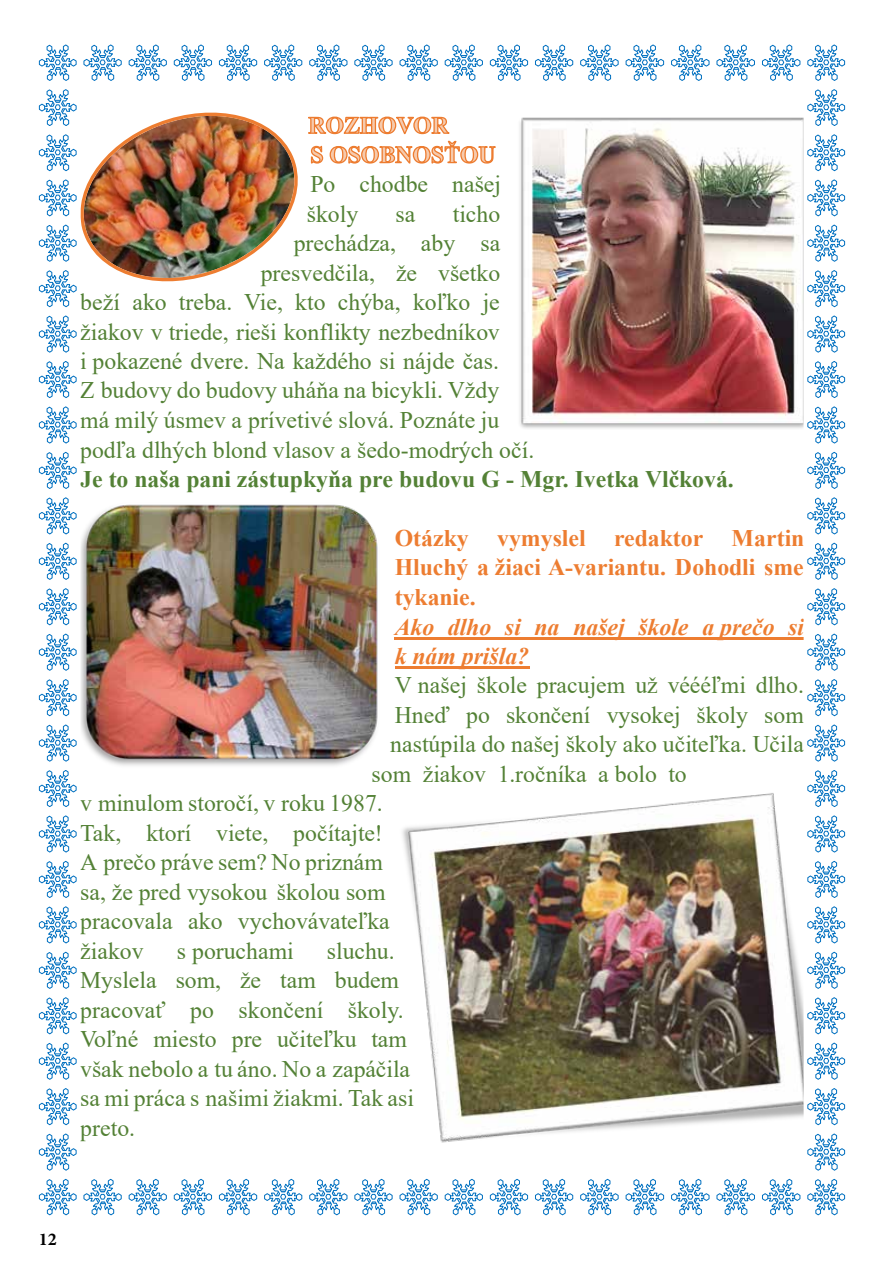
<style>
.page{position:relative;width:893px;height:1263px;background:#fff}
.page>*{position:absolute;margin:0;border:0;box-sizing:border-box;transform-origin:0 0}
.t1{font:23.7px/29.4px "Times New Roman";color:#538135}
.t2{font:700 23.7px/29.4px "Times New Roman";color:#ed7d31;text-align:justify}
.t3{font:700 23.7px "Times New Roman";color:#538135}
.t4{font:italic 700 23.7px/29.5px "Times New Roman";color:#ed7d31}
.t5{font:700 18px "Minion Pro";color:#000}
</style>
<div class="page">
<svg style="left:308px;top:116px;width:188px;height:48px"></svg>
<hr style="left:395px;top:637px;width:409px;height:3px;background:#ed7d31">
<hr style="left:395px;top:667px;width:134px;height:2px;background:#ed7d31">
<img style="left:81px;top:504px;width:297px;height:262px">
<img style="left:519px;top:117px;width:285px;height:312px">
<img style="left:402px;top:793px;width:402px;height:350px">
<svg style="left:39px;top:1179px;width:37px;height:36px"></svg>
<svg style="left:39px;top:45px;width:37px;height:36px"></svg>
<svg style="left:84px;top:1179px;width:37px;height:36px"></svg>
<svg style="left:129px;top:1179px;width:38px;height:36px"></svg>
<svg style="left:174px;top:1179px;width:38px;height:36px"></svg>
<svg style="left:219px;top:1179px;width:38px;height:36px"></svg>
<svg style="left:264px;top:1179px;width:38px;height:36px"></svg>
<svg style="left:309px;top:1179px;width:38px;height:36px"></svg>
<svg style="left:355px;top:1179px;width:37px;height:36px"></svg>
<svg style="left:400px;top:1179px;width:37px;height:36px"></svg>
<svg style="left:445px;top:1179px;width:38px;height:36px"></svg>
<svg style="left:490px;top:1179px;width:38px;height:36px"></svg>
<svg style="left:535px;top:1179px;width:38px;height:36px"></svg>
<svg style="left:580px;top:1179px;width:38px;height:36px"></svg>
<svg style="left:626px;top:1179px;width:38px;height:36px"></svg>
<svg style="left:671px;top:1179px;width:38px;height:36px"></svg>
<svg style="left:717px;top:1179px;width:38px;height:36px"></svg>
<svg style="left:762px;top:1179px;width:38px;height:36px"></svg>
<svg style="left:84px;top:45px;width:37px;height:36px"></svg>
<svg style="left:129px;top:45px;width:38px;height:36px"></svg>
<svg style="left:174px;top:45px;width:38px;height:36px"></svg>
<svg style="left:219px;top:45px;width:38px;height:36px"></svg>
<svg style="left:264px;top:45px;width:38px;height:36px"></svg>
<svg style="left:309px;top:45px;width:38px;height:36px"></svg>
<svg style="left:355px;top:45px;width:37px;height:36px"></svg>
<svg style="left:400px;top:45px;width:37px;height:36px"></svg>
<svg style="left:445px;top:45px;width:38px;height:36px"></svg>
<svg style="left:490px;top:45px;width:38px;height:36px"></svg>
<svg style="left:535px;top:45px;width:38px;height:36px"></svg>
<svg style="left:580px;top:45px;width:38px;height:36px"></svg>
<svg style="left:626px;top:45px;width:38px;height:36px"></svg>
<svg style="left:671px;top:45px;width:38px;height:36px"></svg>
<svg style="left:717px;top:45px;width:38px;height:36px"></svg>
<svg style="left:762px;top:45px;width:38px;height:36px"></svg>
<svg style="left:808px;top:1179px;width:37px;height:36px"></svg>
<svg style="left:808px;top:45px;width:37px;height:36px"></svg>
<svg style="left:808px;top:89px;width:37px;height:37px"></svg>
<svg style="left:808px;top:134px;width:37px;height:37px"></svg>
<svg style="left:808px;top:180px;width:37px;height:36px"></svg>
<svg style="left:808px;top:225px;width:37px;height:37px"></svg>
<svg style="left:808px;top:270px;width:37px;height:37px"></svg>
<svg style="left:808px;top:316px;width:37px;height:36px"></svg>
<svg style="left:808px;top:361px;width:37px;height:37px"></svg>
<svg style="left:808px;top:406px;width:37px;height:37px"></svg>
<svg style="left:808px;top:452px;width:37px;height:37px"></svg>
<svg style="left:808px;top:497px;width:37px;height:37px"></svg>
<svg style="left:808px;top:543px;width:37px;height:37px"></svg>
<svg style="left:808px;top:588px;width:37px;height:37px"></svg>
<svg style="left:808px;top:634px;width:37px;height:36px"></svg>
<svg style="left:808px;top:679px;width:37px;height:37px"></svg>
<svg style="left:808px;top:725px;width:37px;height:36px"></svg>
<svg style="left:808px;top:770px;width:37px;height:37px"></svg>
<svg style="left:808px;top:815px;width:37px;height:37px"></svg>
<svg style="left:808px;top:861px;width:37px;height:37px"></svg>
<svg style="left:808px;top:906px;width:37px;height:37px"></svg>
<svg style="left:808px;top:952px;width:37px;height:37px"></svg>
<svg style="left:808px;top:997px;width:37px;height:37px"></svg>
<svg style="left:808px;top:1043px;width:37px;height:36px"></svg>
<svg style="left:808px;top:1088px;width:37px;height:37px"></svg>
<svg style="left:808px;top:1134px;width:37px;height:36px"></svg>
<img style="left:39px;top:89px;width:259px;height:218px">
<svg style="left:39px;top:316px;width:37px;height:36px"></svg>
<svg style="left:39px;top:361px;width:37px;height:37px"></svg>
<svg style="left:39px;top:406px;width:37px;height:37px"></svg>
<svg style="left:39px;top:452px;width:37px;height:37px"></svg>
<svg style="left:39px;top:497px;width:37px;height:37px"></svg>
<svg style="left:39px;top:543px;width:37px;height:37px"></svg>
<svg style="left:39px;top:588px;width:37px;height:37px"></svg>
<svg style="left:39px;top:634px;width:37px;height:36px"></svg>
<svg style="left:39px;top:679px;width:37px;height:37px"></svg>
<svg style="left:39px;top:725px;width:37px;height:36px"></svg>
<svg style="left:39px;top:770px;width:37px;height:37px"></svg>
<svg style="left:39px;top:815px;width:37px;height:37px"></svg>
<svg style="left:39px;top:861px;width:37px;height:37px"></svg>
<svg style="left:39px;top:906px;width:37px;height:37px"></svg>
<svg style="left:39px;top:952px;width:37px;height:37px"></svg>
<svg style="left:39px;top:997px;width:37px;height:37px"></svg>
<svg style="left:39px;top:1043px;width:37px;height:36px"></svg>
<svg style="left:39px;top:1088px;width:37px;height:37px"></svg>
<svg style="left:39px;top:1134px;width:37px;height:36px"></svg>
<p class="t1" style="left:307px;top:169px;width:196px">Po chodbe našej školy</p>
<p class="t1" style="left:396px;top:198px;width:21px">sa</p>
<p class="t1" style="left:453px;top:198px;width:49px">ticho</p>
<p class="t1" style="left:294px;top:228px;width:208px">prechádza, aby sa</p>
<p class="t1" style="left:261px;top:257px;width:241px">presvedčila, že všetko</p>
<p class="t1" style="left:80px;top:287px;width:421px">beží ako treba. Vie, kto chýba, koľko je</p>
<p class="t1" style="left:80px;top:316px;width:421px">žiakov v triede, rieši konflikty nezbedníkov</p>
<p class="t1" style="left:80px;top:346px;width:420px">i pokazené dvere. Na každého si nájde čas.</p>
<p class="t1" style="left:80px;top:375px;width:421px">Z budovy do budovy uháňa na bicykli. Vždy</p>
<p class="t1" style="left:80px;top:405px;width:421px">má milý úsmev a prívetivé slová. Poznáte ju</p>
<p class="t1" style="left:80px;top:434px;width:456px">podľa dlhých blond vlasov a šedo-modrých očí.</p>
<p class="t3" style="left:80px;top:462px;width:655px">Je to naša pani zástupkyňa pre budovu G - Mgr. Ivetka Vlčková.</p>
<p class="t2" style="left:395px;top:523px;width:411px">Otázky vymyslel redaktor Martin Hluchý a žiaci A-variantu. Dohodli sme tykanie.</p>
<p class="t4" style="left:395px;top:611px;width:411px">Ako dlho si na našej škole a prečo si k nám prišla?</p>
<p class="t1" style="left:395px;top:670px;width:411px">V našej škole pracujem už véééľmi dlho.</p>
<p class="t1" style="left:395px;top:699px;width:411px">Hneď po skončení vysokej školy som</p>
<p class="t1" style="left:390px;top:729px;width:415px">nastúpila do našej školy ako učiteľka. Učila</p>
<p class="t1" style="left:372px;top:758px;width:317px">som žiakov 1.ročníka a bolo to</p>
<p class="t1" style="left:80px;top:788px;width:304px">v minulom storočí, v roku 1987.</p>
<p class="t1" style="left:80px;top:818px;width:304px">Tak, ktorí viete, počítajte!</p>
<p class="t1" style="left:80px;top:847px;width:304px">A prečo práve sem? No priznám</p>
<p class="t1" style="left:80px;top:876px;width:307px">sa, že pred vysokou školou som</p>
<p class="t1" style="left:80px;top:906px;width:311px">pracovala ako vychovávateľka</p>
<p class="t1" style="left:80px;top:935px;width:65px">žiakov</p>
<p class="t1" style="left:177px;top:935px;width:118px">s poruchami</p>
<p class="t1" style="left:80px;top:935px;width:335px;text-indent:247px">sluchu.<br>Myslela som, že tam budem pracovať po skončení školy.<br>Voľné miesto pre učiteľku tam však nebolo a tu áno. No a zapáčila sa mi práca s našimi žiakmi. Tak asi preto.</p>
<p class="t5" style="left:39px;top:1226px;width:19px">12</p>
</div>
